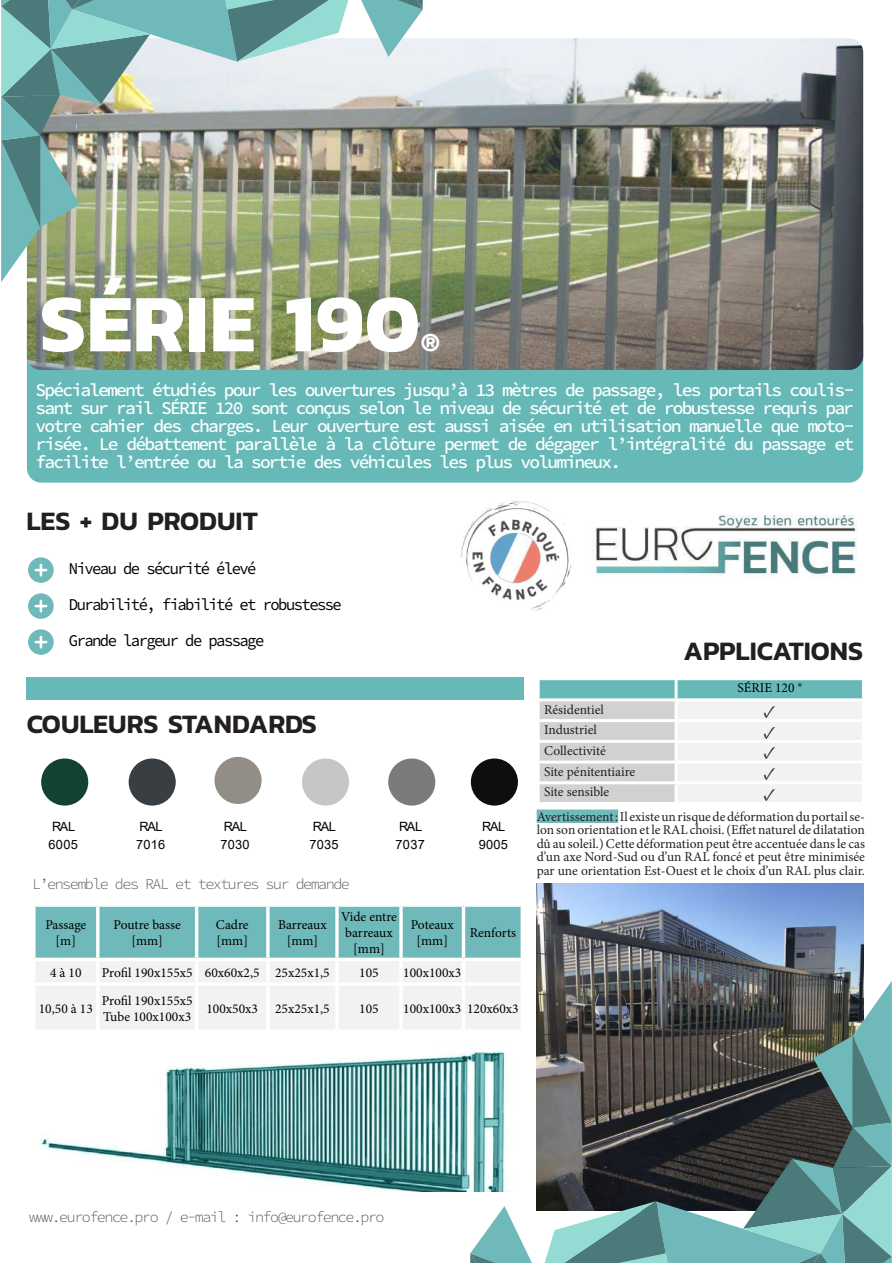
<style>
.page{position:relative;width:893px;height:1263px;background:#fff}
.page>*{position:absolute;margin:0;border:0;box-sizing:border-box;transform-origin:0 0}
.t1{font:700 82.5px "Kanit";letter-spacing:.01em;color:#fff}
.t2{font:600 27px "Kanit";color:#231f20}
.t3{font:700 27px "Kanit";color:#fff}
.t4{font:18px/18px "Source Code Variable";letter-spacing:-.1em;color:#fff;text-align:justify}
.t5{font:18px "Minion Pro";color:#231f20}
.t6{font:16.5px/36.2px "Source Code Variable";letter-spacing:-.1em;color:#000;scale:.94 1}
.t7{font:15px "Source Code Variable";letter-spacing:-.1em;color:#545454}
.t8{font:13.5px/13.5px "Minion Pro";color:#231f20;text-align:justify}
.t9{font:13.5px/16.2px "Minion Pro";color:#000;text-align:center}
.t10{font:13.5px "Minion Pro";color:#000001}
.t11{font:12.75px/18px "Arial";letter-spacing:.02em;color:#000}
</style>
<div class="page">
<img style="left:537px;top:883px;width:326px;height:327px">
<div style="left:27px;top:313px;width:836px;height:170px;background:#67b9b7;border-radius:14px"></div>
<img style="left:27px;top:38px;width:836px;height:332px">
<svg style="left:361px;top:0;width:62px;height:57px"></svg>
<img style="left:1px;top:0;width:347px;height:282px">
<svg style="left:470px;top:1206px;width:62px;height:57px"></svg>
<svg style="left:545px;top:981px;width:347px;height:282px;background:#526563"></svg>
<img style="left:593px;top:514px;width:264px;height:61px">
<div style="left:27px;top:677px;width:497px;height:23px;background:#67b9b7"></div>
<svg style="left:28px;top:557px;width:26px;height:26px"></svg>
<svg style="left:28px;top:593px;width:26px;height:26px"></svg>
<svg style="left:28px;top:629px;width:26px;height:26px"></svg>
<div style="left:41px;top:758px;width:47px;height:47px;background:#114232;border-radius:50%"></div>
<div style="left:129px;top:758px;width:47px;height:47px;background:#383e42;border-radius:50%"></div>
<div style="left:215px;top:757px;width:47px;height:47px;background:#928e85;border-radius:50%"></div>
<div style="left:302px;top:758px;width:47px;height:47px;background:#c5c7c4;border-radius:50%"></div>
<div style="left:388px;top:758px;width:47px;height:47px;background:#7a7b7a;border-radius:50%"></div>
<div style="left:471px;top:758px;width:47px;height:47px;background:#0e0e10;border-radius:50%"></div>
<svg style="left:540px;top:680px;width:322px;height:122px"></svg>
<hr style="left:675px;top:680px;width:3px;height:18px;background:#fff">
<hr style="left:537px;top:698px;width:139px;height:3px;background:#fff">
<hr style="left:676px;top:698px;width:189px;height:3px;background:#fff">
<hr style="left:675px;top:701px;width:3px;height:18px;background:#fff">
<hr style="left:537px;top:719px;width:139px;height:3px;background:#fff">
<hr style="left:676px;top:719px;width:189px;height:3px;background:#fff">
<hr style="left:675px;top:722px;width:3px;height:18px;background:#fff">
<hr style="left:537px;top:740px;width:139px;height:3px;background:#fff">
<hr style="left:676px;top:740px;width:189px;height:3px;background:#fff">
<hr style="left:675px;top:743px;width:3px;height:17px;background:#fff">
<hr style="left:537px;top:760px;width:139px;height:3px;background:#fff">
<hr style="left:676px;top:760px;width:189px;height:3px;background:#fff">
<hr style="left:675px;top:763px;width:3px;height:18px;background:#fff">
<hr style="left:537px;top:781px;width:139px;height:3px;background:#fff">
<hr style="left:676px;top:781px;width:189px;height:3px;background:#fff">
<hr style="left:675px;top:784px;width:3px;height:18px;background:#fff">
<img style="left:461px;top:501px;width:110px;height:109px">
<div style="left:537px;top:809px;width:81px;height:14px;background:#70b9ba"></div>
<img style="left:39px;top:1051px;width:468px;height:140px">
<svg style="left:36px;top:907px;width:485px;height:122px"></svg>
<svg style="left:34px;top:905px;width:64px;height:2px"></svg>
<svg style="left:98px;top:905px;width:99px;height:2px"></svg>
<svg style="left:197px;top:905px;width:71px;height:2px"></svg>
<svg style="left:268px;top:906px;width:69px;height:1px"></svg>
<svg style="left:337px;top:906px;width:64px;height:1px"></svg>
<svg style="left:401px;top:906px;width:62px;height:1px"></svg>
<svg style="left:463px;top:905px;width:59px;height:2px"></svg>
<hr style="left:32px;top:958px;width:66px;height:3px;background:#fff">
<hr style="left:98px;top:958px;width:99px;height:3px;background:#fff">
<hr style="left:197px;top:958px;width:71px;height:3px;background:#fff">
<hr style="left:268px;top:958px;width:69px;height:3px;background:#fff">
<hr style="left:337px;top:958px;width:64px;height:3px;background:#fff">
<hr style="left:401px;top:958px;width:62px;height:3px;background:#fff">
<hr style="left:463px;top:958px;width:61px;height:3px;background:#fff">
<hr style="left:32px;top:982px;width:66px;height:4px;background:#fff">
<hr style="left:98px;top:982px;width:99px;height:4px;background:#fff">
<hr style="left:197px;top:982px;width:71px;height:4px;background:#fff">
<hr style="left:268px;top:982px;width:69px;height:4px;background:#fff">
<hr style="left:337px;top:982px;width:64px;height:4px;background:#fff">
<hr style="left:401px;top:982px;width:62px;height:4px;background:#fff">
<hr style="left:463px;top:982px;width:61px;height:4px;background:#fff">
<svg style="left:34px;top:907px;width:2px;height:51px"></svg>
<hr style="left:96px;top:907px;width:3px;height:51px;background:#fff">
<hr style="left:195px;top:907px;width:3px;height:51px;background:#fff">
<svg style="left:266px;top:907px;width:4px;height:51px"></svg>
<svg style="left:335px;top:907px;width:4px;height:51px"></svg>
<svg style="left:399px;top:907px;width:4px;height:51px"></svg>
<hr style="left:462px;top:907px;width:3px;height:51px;background:#fff">
<hr style="left:96px;top:961px;width:3px;height:21px;background:#fff">
<hr style="left:195px;top:961px;width:3px;height:21px;background:#fff">
<hr style="left:266px;top:961px;width:4px;height:21px;background:#fff">
<hr style="left:335px;top:961px;width:4px;height:21px;background:#fff">
<hr style="left:399px;top:961px;width:4px;height:21px;background:#fff">
<hr style="left:462px;top:961px;width:3px;height:21px;background:#fff">
<hr style="left:96px;top:986px;width:3px;height:44px;background:#fff">
<hr style="left:195px;top:986px;width:3px;height:44px;background:#fff">
<hr style="left:266px;top:986px;width:4px;height:44px;background:#fff">
<hr style="left:335px;top:986px;width:4px;height:44px;background:#fff">
<hr style="left:399px;top:986px;width:4px;height:44px;background:#fff">
<hr style="left:462px;top:986px;width:3px;height:44px;background:#fff">
<h1 class="t1" style="left:40px;top:259px;width:381px">SÉRIE 190</h1>
<h2 class="t3" style="left:421px;top:321px;width:21px">®</h2>
<p class="t4" style="left:35px;top:381px;width:821px">Spécialement étudiés pour les ouvertures jusqu’à 13 mètres de passage, les portails coulis&shy;sant sur rail SÉRIE 120 sont conçus selon le niveau de sécurité et de robustesse requis par votre cahier des charges. Leur ouverture est aussi aisée en utilisation manuelle que moto&shy;risée. Le débattement parallèle à la clôture permet de dégager l’intégralité du passage et facilite l’entrée ou la sortie des véhicules les plus volumineux.</p>
<h2 class="t2" style="left:27px;top:501px;width:233px">LES + DU PRODUIT</h2>
<p class="t6" style="left:69px;top:551px;width:292px">Niveau de sécurité élevé<br>Durabilité, fiabilité et robustesse<br>Grande largeur de passage</p>
<h2 class="t2" style="left:27px;top:703px;width:291px">COULEURS STANDARDS</h2>
<p class="t11" style="left:49px;top:817px;width:31px">RAL<br>6005</p>
<p class="t11" style="left:136px;top:817px;width:31px">RAL<br>7016</p>
<p class="t11" style="left:220px;top:817px;width:31px">RAL<br>7030</p>
<p class="t11" style="left:309px;top:817px;width:31px">RAL<br>7035</p>
<p class="t11" style="left:396px;top:817px;width:31px">RAL<br>7037</p>
<p class="t11" style="left:479px;top:818px;width:31px">RAL<br>9005</p>
<p class="t7" style="left:32px;top:873px;width:319px">L’ensemble des RAL et textures sur demande</p>
<p class="t9" style="left:45px;top:917px;width:42px">Passage [m]</p>
<p class="t9" style="left:114px;top:917px;width:69px">Poutre basse [mm]</p>
<p class="t9" style="left:216px;top:917px;width:34px;text-align:left">Cadre [mm]</p>
<p class="t9" style="left:278px;top:917px;width:50px">Barreaux [mm]</p>
<p class="t9" style="left:341px;top:908px;width:58px">Vide entre barreaux [mm]</p>
<p class="t9" style="left:411px;top:917px;width:44px">Poteaux [mm]</p>
<p class="t9" style="left:470px;top:925px;width:48px">Renforts</p>
<p class="t9" style="left:50px;top:964px;width:33px">4 à 10</p>
<p class="t9" style="left:102px;top:964px;width:230px">Profil 190x155x5 60x60x2,5 25x25x1,5</p>
<p class="t9" style="left:359px;top:964px;width:21px">105</p>
<p class="t9" style="left:403px;top:964px;width:60px">100x100x3</p>
<p class="t9" style="left:39px;top:1000px;width:56px">10,50 à 13</p>
<p class="t9" style="left:102px;top:992px;width:92px;text-align:left">Profil 190x155x5<br>Tube 100x100x3</p>
<p class="t9" style="left:206px;top:1000px;width:53px">100x50x3</p>
<p class="t9" style="left:275px;top:1000px;width:56px">25x25x1,5</p>
<p class="t9" style="left:359px;top:1000px;width:21px">105</p>
<p class="t9" style="left:403px;top:1000px;width:117px">100x100x3 120x60x3</p>
<h2 class="t2" style="left:683px;top:630px;width:181px">APPLICATIONS</h2>
<p class="t10" style="left:737px;top:679px;width:66px">SÉRIE 120 ®</p>
<p class="t8" style="left:544px;top:702px;width:61px">Résidentiel</p>
<p class="t5" style="left:764px;top:699px;width:14px">✓</p>
<p class="t8" style="left:544px;top:723px;width:54px">Industriel</p>
<p class="t5" style="left:764px;top:720px;width:14px">✓</p>
<p class="t8" style="left:544px;top:744px;width:63px">Collectivité</p>
<p class="t5" style="left:764px;top:740px;width:14px">✓</p>
<p class="t8" style="left:544px;top:765px;width:93px">Site pénitentiaire</p>
<p class="t5" style="left:764px;top:761px;width:14px">✓</p>
<p class="t8" style="left:544px;top:785px;width:67px">Site sensible</p>
<p class="t5" style="left:764px;top:782px;width:14px">✓</p>
<p class="t8" style="left:537px;top:810px;width:330px">Avertissement : Il existe un risque de déformation du portail se&shy;lon son orientation et le RAL choisi. (Effet naturel de dilatation dû au soleil.) Cette déformation peut être accentuée dans le cas d’un axe Nord-Sud ou d’un RAL foncé et peut être minimisée par une orientation Est-Ouest et le choix d’un RAL plus clair.</p>
<p class="t7" style="left:29px;top:1206px;width:357px">www.eurofence.pro / e-mail : info@eurofence.pro</p>
</div>
